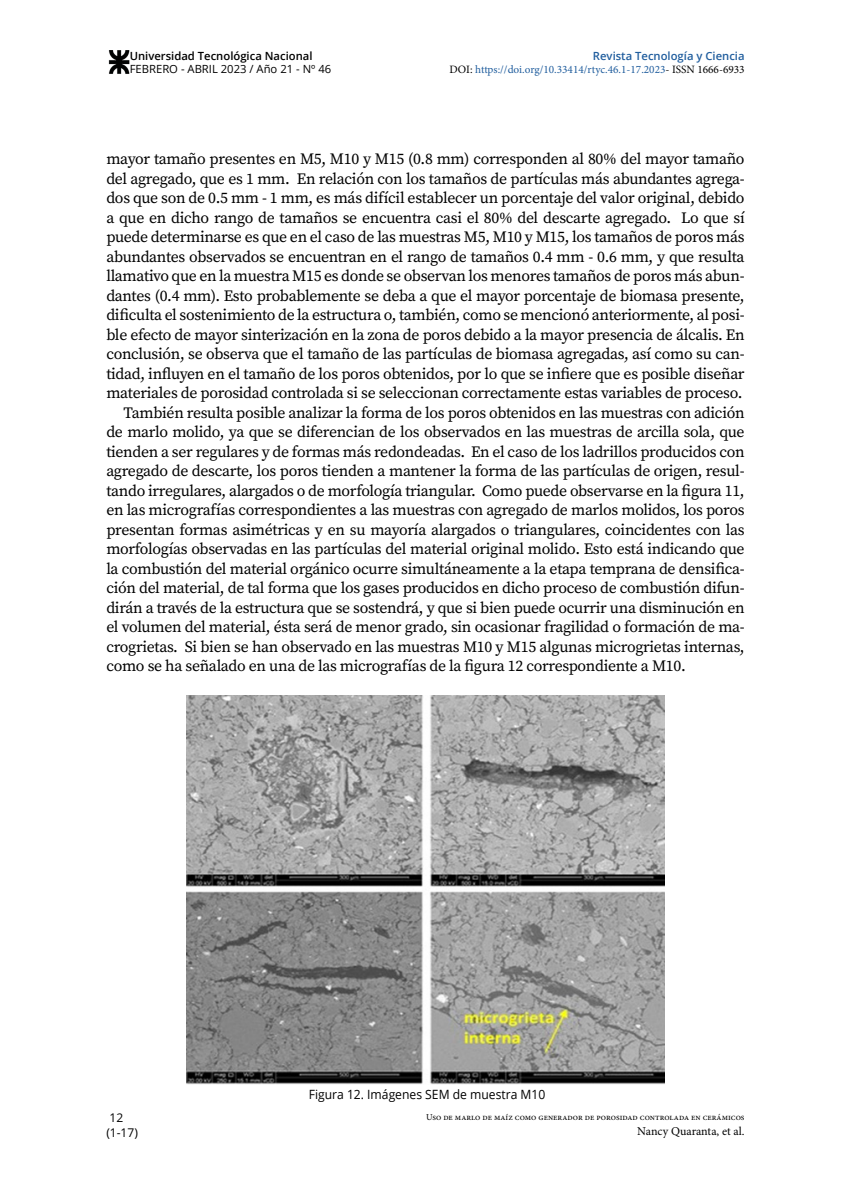
<style>
.page{position:relative;width:851px;height:1191px;background:#fff}
.page>*{position:absolute;margin:0;border:0;box-sizing:border-box;transform-origin:0 0}
.texto_central{font:15.75px/19.5px "Source Serif Pro";letter-spacing:-.02em;color:#000;text-align:justify}
.titulo_figuras_-_cua{font:12.75px "Open Sans";color:#000;scale:.95 1}
.t1{font:12px "Minion Pro";color:#000}
.t2{font:12px/15px "Open Sans";color:#000}
.t3{font:11.25px "Minion Pro";color:#215e9e}
.t4{font:600 11.25px "Open Sans";color:#000}
.t5{font:11.25px "Open Sans";color:#000}
.t6{font:600 11.25px "Open Sans";color:#215e9e}
.t7{font:9px "Minion Pro";color:#000}
.s1{color:#000}
</style>
<div class="page">
<img style="left:108px;top:51px;width:22px;height:23px">
<img style="left:186px;top:695px;width:479px;height:389px">
<p class="t4" style="left:130px;top:48px;width:184px">Universidad Tecnológica Nacional</p>
<p class="t5" style="left:130px;top:61px;width:203px">FEBRERO - ABRIL 2023 / Año 21 - Nº 46</p>
<p class="t6" style="left:593px;top:48px;width:153px">Revista Tecnología y Ciencia</p>
<p class="t3" style="left:449px;top:62px;width:296px"><span class="s1">DOI:</span> https://doi.org/10.33414/rtyc.46.1-17.2023<span class="s1">- ISSN 1666-6933</span></p>
<p class="texto_central" style="left:106px;top:149px;width:639px">mayor tamaño presentes en M5, M10 y M15 (0.8 mm) corresponden al 80% del mayor tamaño del agregado, que es 1 mm. En relación con los tamaños de partículas más abundantes agrega&shy;dos que son de 0.5 mm - 1 mm, es más difícil establecer un porcentaje del valor original, debido a que en dicho rango de tamaños se encuentra casi el 80% del descarte agregado. Lo que sí puede determinarse es que en el caso de las muestras M5, M10 y M15, los tamaños de poros más abundantes observados se encuentran en el rango de tamaños 0.4 mm - 0.6 mm, y que resulta llamativo que en la muestra M15 es donde se observan los menores tamaños de poros más abun&shy;dantes (0.4 mm). Esto probablemente se deba a que el mayor porcentaje de biomasa presente, dificulta el sostenimiento de la estructura o, también, como se mencionó anteriormente, al posi&shy;ble efecto de mayor sinterización en la zona de poros debido a la mayor presencia de álcalis. En conclusión, se observa que el tamaño de las partículas de biomasa agregadas, así como su can&shy;tidad, influyen en el tamaño de los poros obtenidos, por lo que se infiere que es posible diseñar materiales de porosidad controlada si se seleccionan correctamente estas variables de proceso.</p>
<p class="texto_central" style="left:106px;top:403px;width:639px;text-indent:17px">También resulta posible analizar la forma de los poros obtenidos en las muestras con adición de marlo molido, ya que se diferencian de los observados en las muestras de arcilla sola, que tienden a ser regulares y de formas más redondeadas. En el caso de los ladrillos producidos con agregado de descarte, los poros tienden a mantener la forma de las partículas de origen, resul&shy;tando irregulares, alargados o de morfología triangular. Como puede observarse en la figura 11, en las micrografías correspondientes a las muestras con agregado de marlos molidos, los poros presentan formas asimétricas y en su mayoría alargados o triangulares, coincidentes con las morfologías observadas en las partículas del material original molido. Esto está indicando que la combustión del material orgánico ocurre simultáneamente a la etapa temprana de densifica&shy;ción del material, de tal forma que los gases producidos en dicho proceso de combustión difun&shy;dirán a través de la estructura que se sostendrá, y que si bien puede ocurrir una disminución en el volumen del material, ésta será de menor grado, sin ocasionar fragilidad o formación de ma&shy;crogrietas. Si bien se han observado en las muestras M10 y M15 algunas microgrietas internas, como se ha señalado en una de las micrografías de la figura 12 correspondiente a M10.</p>
<p class="t2" style="left:106px;top:1110px;width:33px">12 (1-17)</p>
<p class="titulo_figuras_-_cua" style="left:309px;top:1085px;width:250px">Figura 12. Imágenes SEM de muestra M10</p>
<p class="t7" style="left:426px;top:1110px;width:320px">Uso de marlo de maíz como generador de porosidad controlada en cerámicos</p>
<p class="t1" style="left:637px;top:1122px;width:109px">Nancy Quaranta, et al.</p>
</div>
